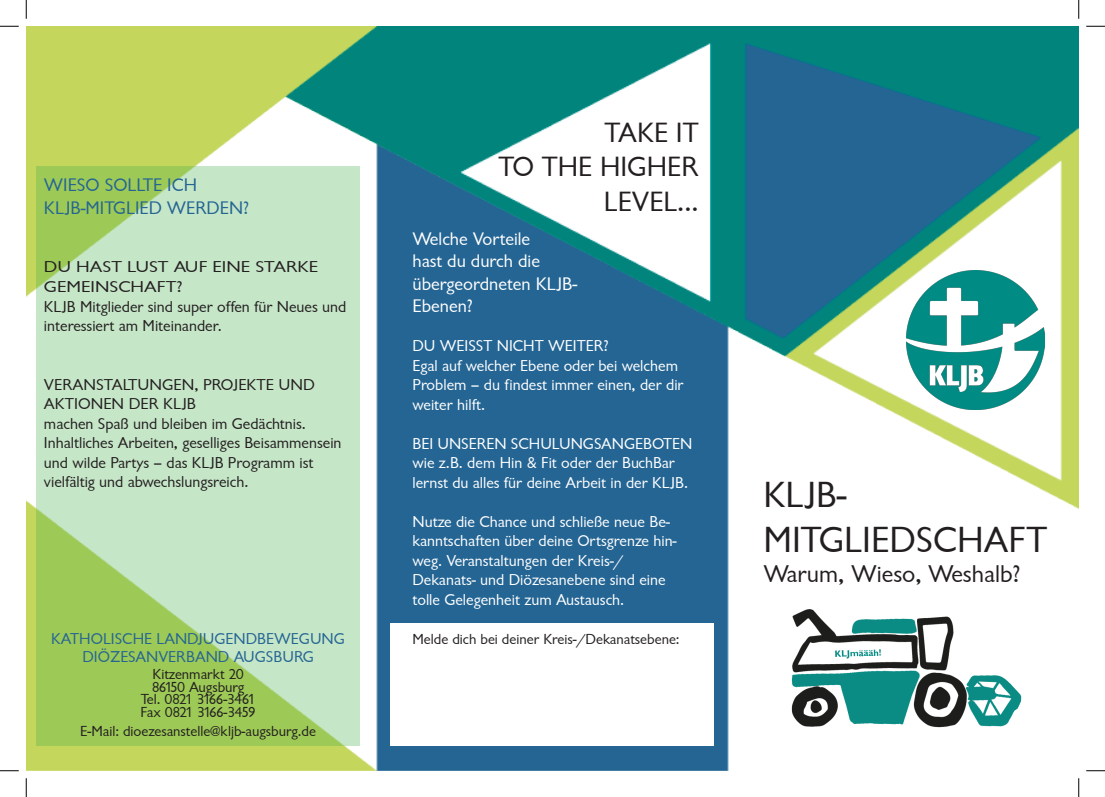
<style>
.page{position:relative;width:1105px;height:797px;background:#fff}
.page>*{position:absolute;margin:0;border:0;box-sizing:border-box;transform-origin:0 0}
.t1{font:37.5px/45px "Garrison Sans";color:#231f20}
.t2{font:28.75px/34.5px "Garrison Sans";color:#231f20;text-align:right}
.t3{font:25px "Garrison Sans";color:#231f20}
.t4{font:18.75px/22.5px "Garrison Sans";color:#fff}
.t5{font:18.75px/22.5px "Garrison Sans";color:#256593}
.t6{font:16.25px/19.5px "Garrison Sans";color:#fff}
.t7{font:16.25px/19.5px "Garrison Sans";color:#231f20}
.t8{font:16.25px "Garrison Sans";color:#256593}
.t9{font:16.25px/19.5px "Garrison Sans";color:#231f20;scale:1.18 1}
.t10{font:15px "Garrison Sans";color:#231f20}
.t11{font:15px "Garrison Sans";letter-spacing:-.07em;color:#231f20}
.t12{font:15px "Garrison Sans";letter-spacing:-.02em;color:#231f20}
</style>
<div class="page">
<img style="left:26px;top:26px;width:1053px;height:744px">
<svg style="left:37px;top:166px;width:323px;height:579px;background:#bcdfac"></svg>
<div style="left:391px;top:623px;width:323px;height:122px;background:#fff"></div>
<img style="left:906px;top:271px;width:139px;height:138px">
<img style="left:779px;top:601px;width:248px;height:134px">
<svg style="left:0;top:25px;width:19px;height:2px"></svg>
<svg style="left:1086px;top:25px;width:19px;height:2px"></svg>
<svg style="left:0;top:770px;width:19px;height:1px"></svg>
<svg style="left:1086px;top:770px;width:19px;height:1px"></svg>
<svg style="left:25px;top:0;width:2px;height:19px"></svg>
<svg style="left:25px;top:778px;width:2px;height:19px"></svg>
<svg style="left:1078px;top:0;width:1px;height:19px"></svg>
<svg style="left:1078px;top:778px;width:1px;height:19px"></svg>
<p class="t5" style="left:44px;top:174px;width:207px">WIESO SOLLTE ICH<br>KLJB-MITGLIED WERDEN?</p>
<p class="t9" style="left:44px;top:258px;width:234px">DU HAST LUST AUF EINE STARKE<br>GEMEINSCHAFT?</p>
<p class="t7" style="left:44px;top:297px;width:304px">KLJB Mitglieder sind super offen für Neues und interessiert am Miteinander.</p>
<p class="t7" style="left:44px;top:375px;width:272px">VERANSTALTUNGEN, PROJEKTE UND<br>AKTIONEN DER KLJB<br>machen Spaß und bleiben im Gedächtnis.</p>
<p class="t7" style="left:44px;top:433px;width:299px">Inhaltliches Arbeiten, geselliges Beisammensein und wilde Partys – das KLJB Programm ist</p>
<p class="t7" style="left:44px;top:472px;width:206px">vielfältig und abwechslungsreich.</p>
<p class="t8" style="left:51px;top:630px;width:295px">KATHOLISCHE LANDJUGENDBEWEGUNG</p>
<p class="t8" style="left:82px;top:647px;width:233px">DIÖZESANVERBAND AUGSBURG</p>
<p class="t10" style="left:152px;top:666px;width:93px">Kitzenmarkt 20</p>
<p class="t12" style="left:152px;top:679px;width:94px">86150 Augsburg</p>
<p class="t11" style="left:141px;top:691px;width:116px">Tel. 0821 3166-3461</p>
<p class="t11" style="left:140px;top:704px;width:117px">Fax 0821 3166-3459</p>
<p class="t10" style="left:80px;top:723px;width:237px">E-Mail: dioezesanstelle@kljb-augsburg.de</p>
<p class="t2" style="left:604px;top:115px;width:96px">TAKE IT</p>
<p class="t2" style="left:498px;top:150px;width:202px">TO THE HIGHER<br>LEVEL...</p>
<p class="t4" style="left:412px;top:227px;width:119px">Welche Vorteile</p>
<p class="t4" style="left:412px;top:250px;width:129px">hast du durch die</p>
<p class="t4" style="left:412px;top:272px;width:166px">übergeordneten KLJB-<br>Ebenen?</p>
<p class="t6" style="left:412px;top:336px;width:198px">DU WEISST NICHT WEITER?</p>
<p class="t6" style="left:412px;top:356px;width:273px">Egal auf welcher Ebene oder bei welchem<br>Problem – du findest immer einen, der dir weiter hilft.</p>
<p class="t6" style="left:412px;top:434px;width:281px">BEI UNSEREN SCHULUNGSANGEBOTEN wie z.B. dem Hin &amp; Fit oder der BuchBar lernst du alles für deine Arbeit in der KLJB.</p>
<p class="t6" style="left:412px;top:512px;width:266px">Nutze die Chance und schließe neue Be&shy;kanntschaften über deine Ortsgrenze hin&shy;weg. Veranstaltungen der Kreis-/</p>
<p class="t6" style="left:412px;top:570px;width:255px">Dekanats- und Diözesanebene sind eine tolle Gelegenheit zum Austausch.</p>
<p class="t10" style="left:412px;top:630px;width:269px">Melde dich bei deiner Kreis-/Dekanatsebene:</p>
<p class="t1" style="left:763px;top:473px;width:285px">KLJB-<br>MITGLIEDSCHAFT</p>
<p class="t3" style="left:763px;top:560px;width:259px">Warum, Wieso, Weshalb?</p>
</div>
